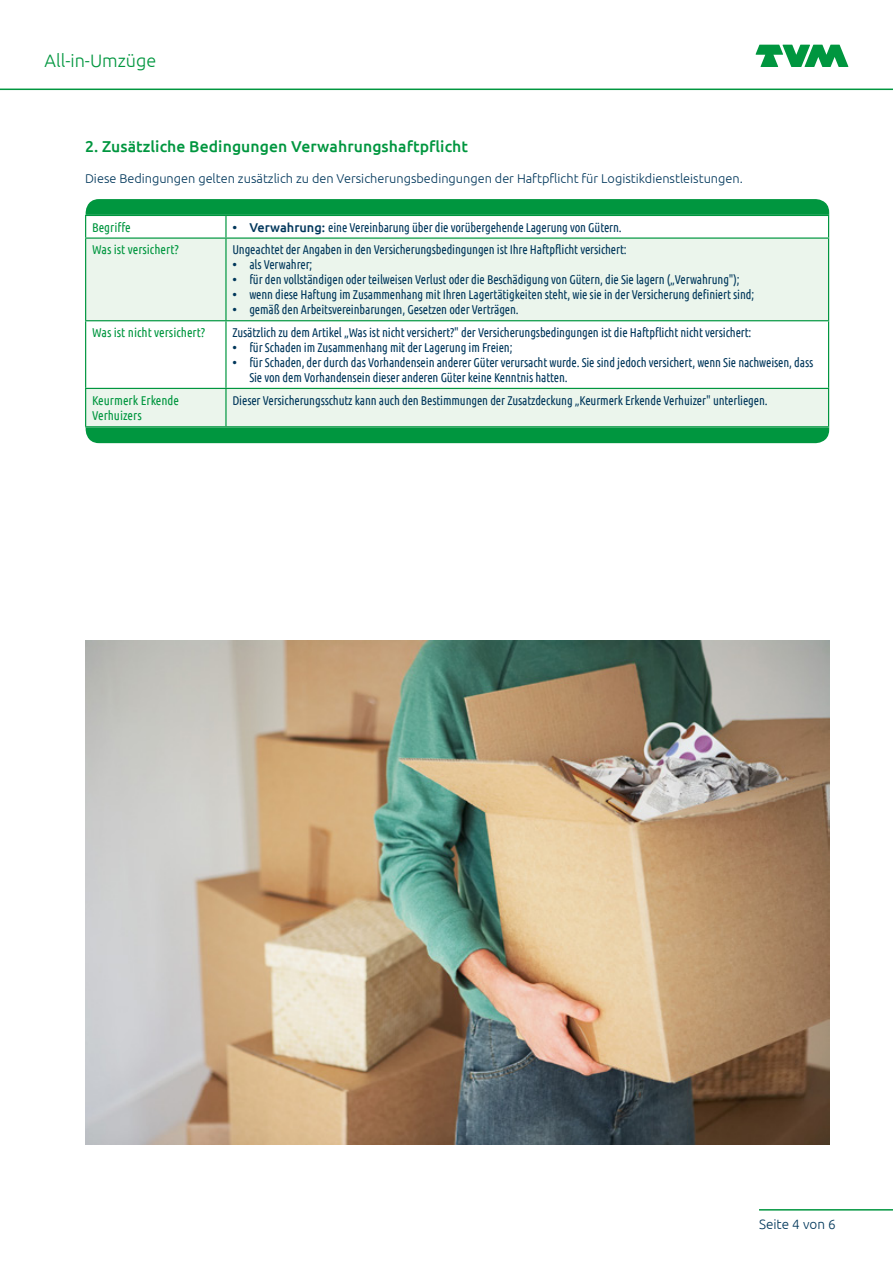
<style>
.page{position:relative;width:893px;height:1263px;background:#fff}
.page>*{position:absolute;margin:0;border:0;box-sizing:border-box;transform-origin:0 0}
.t1{font:300 18px "Ubuntu";color:#00963f}
.body-kop_10_5pt_groen{font:500 15.75px "Ubuntu";letter-spacing:.005em;color:#00963f}
.t2{font:300 13.5px "Ubuntu";color:#00375b}
.tabel-tekst_8_5pt_blauw{font:12.75px/15px "Ubuntu Condensed";letter-spacing:-.01em;color:#00375b;scale:.96 1}
.body-tekst_8_5pt_blauw{font:300 12.75px "Ubuntu";color:#00375b}
.tabel-tekst_8_5pt_groen{font:12.75px/15.8px "Ubuntu Condensed";color:#00963f}
.s1{font-family:"Ubuntu";font-weight:500}
</style>
<div class="page">
<svg style="left:756px;top:45px;width:92px;height:22px"></svg>
<hr style="left:0;top:89px;width:893px;height:1px;background:#00963f">
<hr style="left:759px;top:1209px;width:134px;height:1px;background:#00963f">
<div style="left:86px;top:239px;width:742px;height:81px;background:#ebf5ec"></div>
<hr style="left:225px;top:239px;width:2px;height:81px;background:#00963f">
<hr style="left:225px;top:321px;width:2px;height:67px;background:#00963f">
<hr style="left:85px;top:237px;width:141px;height:2px;background:#00963f">
<hr style="left:85px;top:239px;width:1px;height:81px;background:#00963f">
<hr style="left:226px;top:237px;width:603px;height:2px;background:#00963f">
<hr style="left:828px;top:239px;width:1px;height:81px;background:#00963f">
<hr style="left:85px;top:320px;width:141px;height:1px;background:#00963f">
<hr style="left:85px;top:321px;width:1px;height:67px;background:#00963f">
<hr style="left:226px;top:320px;width:603px;height:1px;background:#00963f">
<hr style="left:828px;top:321px;width:1px;height:67px;background:#00963f">
<hr style="left:85px;top:388px;width:141px;height:1px;background:#00963f">
<hr style="left:85px;top:389px;width:1px;height:37px;background:#00963f">
<hr style="left:85px;top:426px;width:141px;height:1px;background:#00963f">
<svg style="left:85px;top:199px;width:744px;height:38px"></svg>
<svg style="left:86px;top:388px;width:743px;height:55px;background:#9fd6b4"></svg>
<img style="left:85px;top:640px;width:744px;height:504px">
<h1 class="t1" style="left:45px;top:50px;width:113px">All-in-Umzüge</h1>
<p class="body-kop_10_5pt_groen" style="left:85px;top:136px;width:385px">2. Zusätzliche Bedingungen Verwahrungshaftpflicht</p>
<p class="body-tekst_8_5pt_blauw" style="left:85px;top:171px;width:659px">Diese Bedingungen gelten zusätzlich zu den Versicherungsbedingungen der Haftpflicht für Logistikdienstleistungen.</p>
<p class="tabel-tekst_8_5pt_groen" style="left:92px;top:219px;width:40px">Begriffe</p>
<p class="tabel-tekst_8_5pt_blauw" style="left:232px;top:219px;width:407px"><span class="s1">• Verwahrung:</span> eine Vereinbarung über die vorübergehende Lagerung von Gütern.</p>
<p class="tabel-tekst_8_5pt_groen" style="left:92px;top:242px;width:88px">Was ist versichert?</p>
<p class="tabel-tekst_8_5pt_blauw" style="left:232px;top:242px;width:412px">Ungeachtet der Angaben in den Versicherungsbedingungen ist Ihre Haftpflicht versichert:</p>
<p class="tabel-tekst_8_5pt_blauw" style="left:232px;top:257px;width:85px"><span class="s1">•</span> als Verwahrer;</p>
<p class="tabel-tekst_8_5pt_blauw" style="left:232px;top:272px;width:530px"><span class="s1">•</span> für den vollständigen oder teilweisen Verlust oder die Beschädigung von Gütern, die Sie lagern („Verwahrung");</p>
<p class="tabel-tekst_8_5pt_blauw" style="left:232px;top:287px;width:545px"><span class="s1">•</span> wenn diese Haftung im Zusammenhang mit Ihren Lagertätigkeiten steht, wie sie in der Versicherung definiert sind;</p>
<p class="tabel-tekst_8_5pt_blauw" style="left:232px;top:302px;width:300px"><span class="s1">•</span> gemäß den Arbeitsvereinbarungen, Gesetzen oder Verträgen.</p>
<p class="tabel-tekst_8_5pt_groen" style="left:92px;top:324px;width:115px">Was ist nicht versichert?</p>
<p class="tabel-tekst_8_5pt_blauw" style="left:232px;top:325px;width:542px">Zusätzlich zu dem Artikel „Was ist nicht versichert?" der Versicherungsbedingungen ist die Haftpflicht nicht versichert:</p>
<p class="tabel-tekst_8_5pt_blauw" style="left:232px;top:340px;width:293px"><span class="s1">•</span> für Schaden im Zusammenhang mit der Lagerung im Freien;</p>
<p class="tabel-tekst_8_5pt_blauw" style="left:249px;top:355px;width:589px;text-indent:-17px"><span class="s1">•</span> für Schaden, der durch das Vorhandensein anderer Güter verursacht wurde. Sie sind jedoch versichert, wenn Sie nachweisen, dass<br>Sie von dem Vorhandensein dieser anderen Güter keine Kenntnis hatten.</p>
<p class="tabel-tekst_8_5pt_groen" style="left:92px;top:392px;width:89px">Keurmerk Erkende<br>Verhuizers</p>
<p class="tabel-tekst_8_5pt_blauw" style="left:232px;top:392px;width:559px">Dieser Versicherungsschutz kann auch den Bestimmungen der Zusatzdeckung „Keurmerk Erkende Verhuizer" unterliegen.</p>
<p class="t2" style="left:759px;top:1216px;width:78px">Seite 4 von 6</p>
</div>
